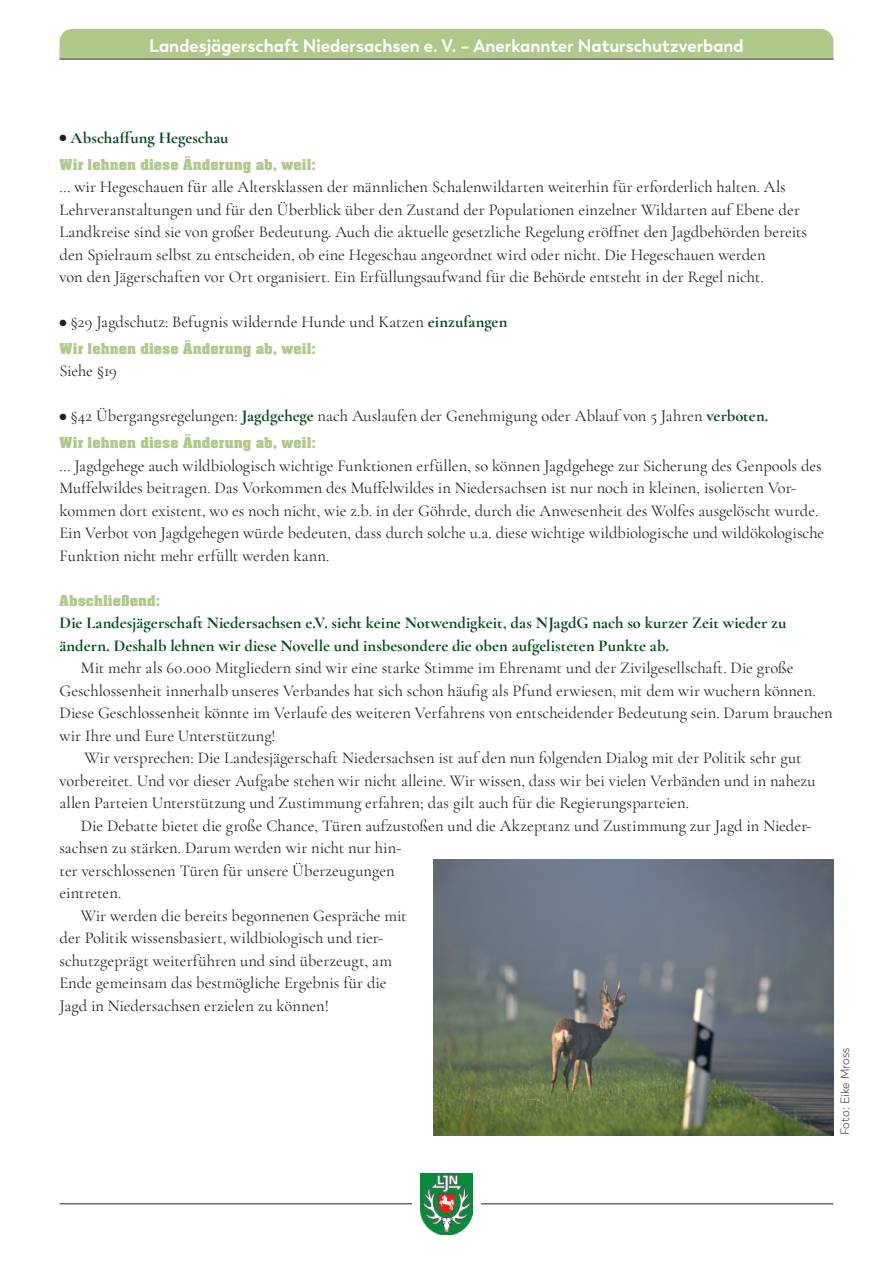
<style>
.page{position:relative;width:893px;height:1263px;background:#fff}
.page>*{position:absolute;margin:0;border:0;box-sizing:border-box;transform-origin:0 0}
.t1{font:700 18px "Trenda";color:#fff;scale:.95 1}
.t2{font:16.5px/22.5px "Cormorant Garamond";color:#231f20}
.t3{font:700 16.5px/22.5px "Cormorant Garamond";letter-spacing:.005em;color:#004b1a}
.t4{font:700 16.5px "Neue Aachen Pro";letter-spacing:.005em;color:#aec98a}
.t5{font:300 12px "Trenda";letter-spacing:.005em;color:#231f20}
.s1{color:#231f20}
.s2{font-weight:700;color:#004b1a}
</style>
<div class="page">
<div style="left:60px;top:29px;width:773px;height:30px;background:#aec98a"></div>
<hr style="left:60px;top:59px;width:773px;height:1px;background:#231f20">
<hr style="left:60px;top:1203px;width:773px;height:1px;background:#231f20">
<div style="left:412px;top:1170px;width:68px;height:61px;background:#fff"></div>
<img style="left:420px;top:1173px;width:53px;height:61px">
<img style="left:434px;top:859px;width:399px;height:276px">
<p class="t1" style="left:149px;top:39px;width:627px">Landesjägerschaft Niedersachsen e. V. – Anerkannter Naturschutzverband</p>
<p class="t3" style="left:60px;top:126px;width:171px"><span class="s1">●</span> Abschaffung Hegeschau</p>
<p class="t4" style="left:60px;top:155px;width:258px">Wir lehnen diese Änderung ab, weil:</p>
<p class="t2" style="left:60px;top:175px;width:749px">… wir Hegeschauen für alle Altersklassen der männlichen Schalenwildarten weiterhin für erforderlich halten. Als Lehrveranstaltungen und für den Überblick über den Zustand der Populationen einzelner Wildarten auf Ebene der Landkreise sind sie von großer Bedeutung. Auch die aktuelle gesetzliche Regelung eröffnet den Jagdbehörden bereits den Spielraum selbst zu entscheiden, ob eine Hegeschau angeordnet wird oder nicht. Die Hegeschauen werden<br>von den Jägerschaften vor Ort organisiert. Ein Erfüllungsaufwand für die Behörde entsteht in der Regel nicht.</p>
<p class="t2" style="left:60px;top:310px;width:449px">● §29 Jagdschutz: Befugnis wildernde Hunde und Katzen <span class="s2">einzufangen</span></p>
<p class="t4" style="left:60px;top:340px;width:258px">Wir lehnen diese Änderung ab, weil:</p>
<p class="t2" style="left:60px;top:360px;width:59px">Siehe §19</p>
<p class="t2" style="left:60px;top:405px;width:710px">● §42 Übergangsregelungen: <span class="s2">Jagdgehege</span> nach Auslaufen der Genehmigung oder Ablauf von 5 Jahren <span class="s2">verboten.</span></p>
<p class="t4" style="left:60px;top:434px;width:258px">Wir lehnen diese Änderung ab, weil:</p>
<p class="t2" style="left:60px;top:454px;width:766px">… Jagdgehege auch wildbiologisch wichtige Funktionen erfüllen, so können Jagdgehege zur Sicherung des Genpools des Muffelwildes beitragen. Das Vorkommen des Muffelwildes in Niedersachsen ist nur noch in kleinen, isolierten Vor&shy;kommen dort existent, wo es noch nicht, wie z.b. in der Göhrde, durch die Anwesenheit des Wolfes ausgelöscht wurde.<br>Ein Verbot von Jagdgehegen würde bedeuten, dass durch solche u.a. diese wichtige wildbiologische und wildökologische Funktion nicht mehr erfüllt werden kann.</p>
<p class="t4" style="left:60px;top:592px;width:102px">Abschließend:</p>
<p class="t3" style="left:60px;top:611px;width:728px">Die Landesjägerschaft Niedersachsen e.V. sieht keine Notwendigkeit, das NJagdG nach so kurzer Zeit wieder zu ändern. Deshalb lehnen wir diese Novelle und insbesondere die oben aufgelisteten Punkte ab.</p>
<p class="t2" style="left:81px;top:657px;width:714px">Mit mehr als 60.000 Mitgliedern sind wir eine starke Stimme im Ehrenamt und der Zivilgesellschaft. Die große</p>
<p class="t2" style="left:60px;top:679px;width:758px">Geschlossenheit innerhalb unseres Verbandes hat sich schon häufig als Pfund erwiesen, mit dem wir wuchern können.</p>
<p class="t2" style="left:60px;top:702px;width:775px">Diese Geschlossenheit könnte im Verlaufe des weiteren Verfahrens von entscheidender Bedeutung sein. Darum brauchen</p>
<p class="t2" style="left:60px;top:724px;width:218px">wir Ihre und Eure Unterstützung!</p>
<p class="t2" style="left:85px;top:747px;width:719px">Wir versprechen: Die Landesjägerschaft Niedersachsen ist auf den nun folgenden Dialog mit der Politik sehr gut</p>
<p class="t2" style="left:60px;top:769px;width:757px">vorbereitet. Und vor dieser Aufgabe stehen wir nicht alleine. Wir wissen, dass wir bei vielen Verbänden und in nahezu</p>
<p class="t2" style="left:60px;top:792px;width:631px">allen Parteien Unterstützung und Zustimmung erfahren; das gilt auch für die Regierungsparteien.</p>
<p class="t2" style="left:81px;top:814px;width:732px">Die Debatte bietet die große Chance, Türen aufzustoßen und die Akzeptanz und Zustimmung zur Jagd in Nieder-</p>
<p class="t2" style="left:60px;top:837px;width:343px">sachsen zu stärken. Darum werden wir nicht nur hin-</p>
<p class="t2" style="left:60px;top:859px;width:337px">ter verschlossenen Türen für unsere Überzeugungen</p>
<p class="t2" style="left:60px;top:882px;width:63px">eintreten.</p>
<p class="t2" style="left:81px;top:904px;width:327px">Wir werden die bereits begonnenen Gespräche mit</p>
<p class="t2" style="left:60px;top:927px;width:325px">der Politik wissensbasiert, wildbiologisch und tier-</p>
<p class="t2" style="left:60px;top:949px;width:334px">schutzgeprägt weiterführen und sind überzeugt, am</p>
<p class="t2" style="left:60px;top:972px;width:329px">Ende gemeinsam das bestmögliche Ergebnis für die</p>
<p class="t2" style="left:60px;top:994px;width:271px">Jagd in Niedersachsen erzielen zu können!</p>
<p class="t5" style="left:839px;top:1135px;width:90px;rotate:-90deg">Foto: Eike Mross</p>
</div>
